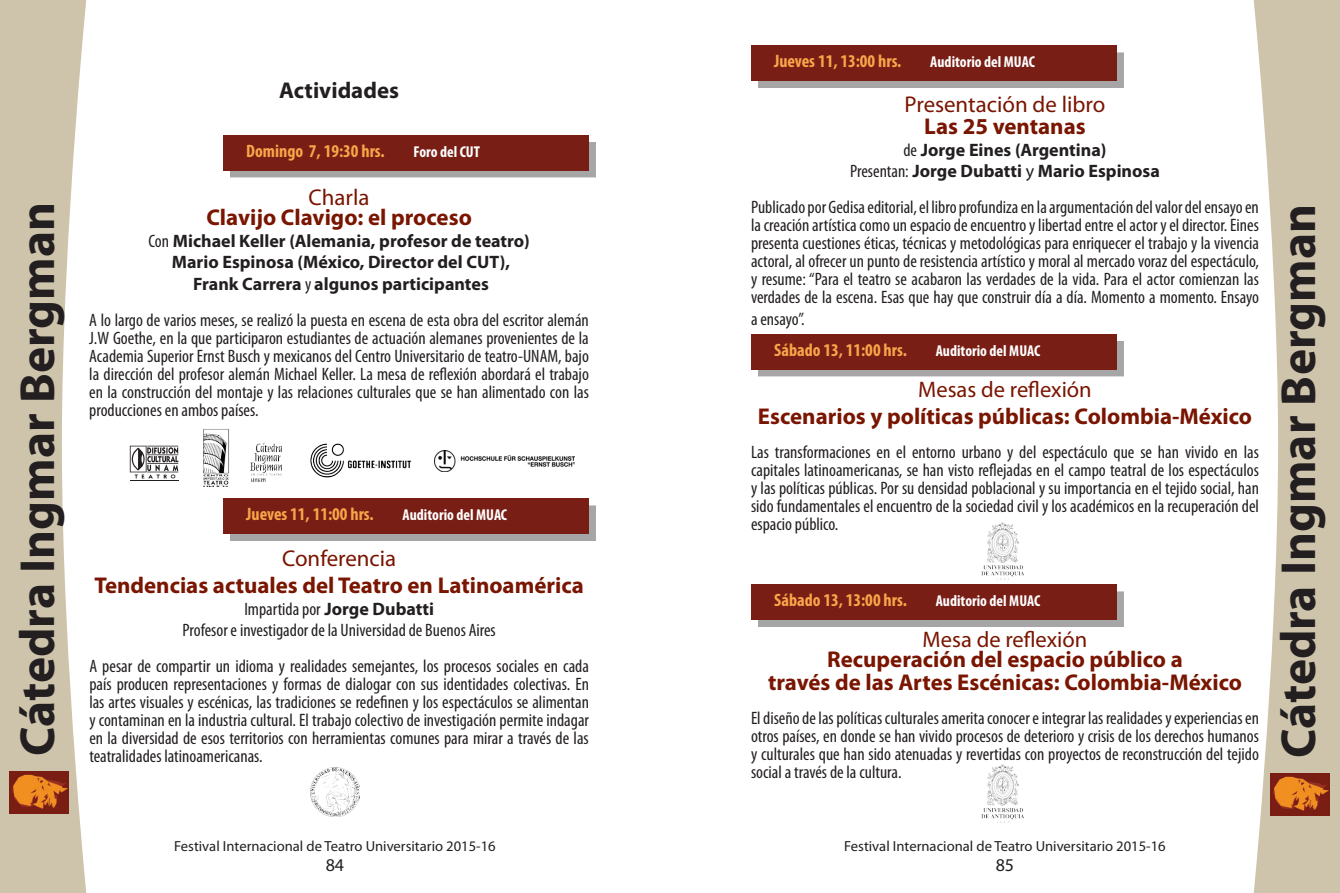
<style>
.page{position:relative;width:1340px;height:893px;background:#fff}
.page>*{position:absolute;margin:0;border:0;box-sizing:border-box;transform-origin:0 0}
.t1{font:700 49.5px "Myriad Pro";color:#231f20}
.t2{font:700 22.95px/22.5px "Myriad Pro";color:#791500;text-align:center}
.t3{font:22.95px "Myriad Pro";color:#791500}
.t4{font:700 22.95px "Myriad Pro";color:#231f20}
.t5{font:22.5px "Myriad Pro";color:#791500}
.t6{font:condensed 18px/18px "Myriad Pro";color:#231f20;text-align:justify}
.t7{font:700 18px/21.6px "Myriad Pro";color:#231f20;text-align:center}
.t8{font:700 condensed 18px "Myriad Pro";color:#f9a64a}
.t9{font:18px "Myriad Pro";color:#231f20}
.t10{font:700 condensed 15.75px "Myriad Pro";color:#fff}
.t11{font:14.62px "Myriad Pro";color:#231f20}
.s1{font-weight:400;font-stretch:condensed}
.s2{font-weight:700;font-stretch:normal}
.s3{font-weight:400}
</style>
<div class="page">
<svg style="left:0;top:0;width:87px;height:893px;fill:#cec4ab"></svg>
<img style="left:10px;top:771px;width:58px;height:42px">
<div style="left:230px;top:142px;width:365px;height:35px;background:#a7a6a6"></div>
<div style="left:223px;top:135px;width:366px;height:36px;background:#791e15"></div>
<div style="left:230px;top:505px;width:365px;height:36px;background:#a7a6a6"></div>
<div style="left:223px;top:499px;width:366px;height:35px;background:#791e15"></div>
<hr style="left:130px;top:480px;width:48px;height:1px;background:#231f20">
<svg style="left:130px;top:446px;width:48px;height:33px"></svg>
<img style="left:250px;top:442px;width:32px;height:41px">
<img style="left:203px;top:429px;width:26px;height:58px">
<img style="left:434px;top:451px;width:140px;height:21px">
<img style="left:310px;top:443px;width:102px;height:35px">
<img style="left:311px;top:768px;width:48px;height:48px">
<svg style="left:1253px;top:0;width:86px;height:893px;fill:#cec4ab"></svg>
<img style="left:1270px;top:773px;width:58px;height:42px">
<div style="left:757px;top:53px;width:366px;height:35px;background:#a7a6a6"></div>
<div style="left:751px;top:46px;width:365px;height:35px;background:#791e15"></div>
<div style="left:757px;top:341px;width:366px;height:35px;background:#231f20;opacity:.4"></div>
<div style="left:751px;top:334px;width:365px;height:35px;background:#791e15"></div>
<div style="left:757px;top:592px;width:366px;height:35px;background:#a7a6a6"></div>
<div style="left:751px;top:585px;width:365px;height:35px;background:#791e15"></div>
<img style="left:981px;top:765px;width:43px;height:58px">
<img style="left:981px;top:522px;width:43px;height:58px">
<h1 class="t1" style="left:5px;top:756px;width:555px;rotate:-90deg">Cátedra Ingmar Bergman</h1>
<p class="t4" style="left:279px;top:75px;width:121px">Actividades</p>
<p class="t8" style="left:246px;top:139px;width:140px">Domingo 7, 19:30 hrs.</p>
<p class="t10" style="left:413px;top:142px;width:68px">Foro del CUT</p>
<p class="t3" style="left:309px;top:183px;width:62px">Charla</p>
<p class="t2" style="left:206px;top:205px;width:267px">Clavijo Clavigo: el proceso</p>
<p class="t7" style="left:148px;top:229px;width:383px"><span class="s1">Con</span> Michael Keller (Alemania, profesor de teatro)<br>Mario Espinosa (México, Director del CUT),<br>Frank Carrera <span class="s1">y</span> algunos participantes</p>
<p class="t6" style="left:89px;top:311px;width:501px">A lo largo de varios meses, se realizó la puesta en escena de esta obra del escritor alemán J.W Goethe, en la que participaron estudiantes de actuación alemanes provenientes de la Academia Superior Ernst Busch y mexicanos del Centro Universitario de teatro-UNAM, bajo la dirección del profesor alemán Michael Keller. La mesa de reflexión abordará el trabajo en la construcción del montaje y las relaciones culturales que se han alimentado con las producciones en ambos países.</p>
<p class="t8" style="left:246px;top:503px;width:129px">Jueves 11, 11:00 hrs.</p>
<p class="t10" style="left:402px;top:505px;width:106px">Auditorio del MUAC</p>
<p class="t3" style="left:282px;top:544px;width:116px">Conferencia</p>
<p class="t2" style="left:94px;top:573px;width:491px">Tendencias actuales del Teatro en Latinoamérica</p>
<p class="t6" style="left:182px;top:598px;width:315px;line-height:21.6px;text-align:center">Impartida por <span class="s2">Jorge Dubatti<br></span>Profesor e investigador de la Universidad de Buenos Aires</p>
<p class="t6" style="left:89px;top:657px;width:501px">A pesar de compartir un idioma y realidades semejantes, los procesos sociales en cada país producen representaciones y formas de dialogar con sus identidades colectivas. En las artes visuales y escénicas, las tradiciones se redefinen y los espectáculos se alimentan y contaminan en la industria cultural. El trabajo colectivo de investigación permite indagar en la diversidad de esos territorios con herramientas comunes para mirar a través de las teatralidades latinoamericanas.</p>
<p class="t8" style="left:774px;top:50px;width:129px">Jueves 11, 13:00 hrs.</p>
<p class="t10" style="left:930px;top:52px;width:106px">Auditorio del MUAC</p>
<p class="t3" style="left:904px;top:90px;width:202px">Presentación de libro</p>
<p class="t2" style="left:924px;top:114px;width:163px">Las 25 ventanas</p>
<p class="t7" style="left:850px;top:138px;width:311px"><span class="s1">de</span> Jorge Eines (Argentina)<br><span class="s1">Presentan:</span> Jorge Dubatti <span class="s3">y</span> Mario Espinosa</p>
<p class="t6" style="left:751px;top:198px;width:509px">Publicado por Gedisa editorial, el libro profundiza en la argumentación del valor del ensayo en la creación artística como un espacio de encuentro y libertad entre el actor y el director. Eines presenta cuestiones éticas, técnicas y metodológicas para enriquecer el trabajo y la vivencia actoral, al ofrecer un punto de resistencia artístico y moral al mercado voraz del espectáculo, y resume: “Para el teatro se acabaron las verdades de la vida. Para el actor comienzan las verdades de la escena. Esas que hay que construir día a día. Momento a momento. Ensayo</p>
<p class="t6" style="left:751px;top:310px;width:55px">a ensayo”.</p>
<p class="t8" style="left:774px;top:338px;width:134px">Sábado 13, 11:00 hrs.</p>
<p class="t10" style="left:935px;top:340px;width:106px">Auditorio del MUAC</p>
<p class="t5" style="left:918px;top:376px;width:175px">Mesas de reflexión</p>
<p class="t2" style="left:758px;top:405px;width:496px">Escenarios y políticas públicas: Colombia-México</p>
<p class="t6" style="left:751px;top:443px;width:509px">Las transformaciones en el entorno urbano y del espectáculo que se han vivido en las capitales latinoamericanas, se han visto reflejadas en el campo teatral de los espectáculos y las políticas públicas. Por su densidad poblacional y su importancia en el tejido social, han sido fundamentales el encuentro de la sociedad civil y los académicos en la recuperación del espacio público.</p>
<p class="t8" style="left:774px;top:589px;width:134px">Sábado 13, 13:00 hrs.</p>
<p class="t10" style="left:935px;top:591px;width:106px">Auditorio del MUAC</p>
<p class="t5" style="left:922px;top:626px;width:166px">Mesa de reflexión</p>
<p class="t2" style="left:768px;top:648px;width:475px">Recuperación del espacio público a<br>través de las Artes Escénicas: Colombia-México</p>
<p class="t6" style="left:751px;top:708px;width:509px">El diseño de las políticas culturales amerita conocer e integrar las realidades y experiencias en otros países, en donde se han vivido procesos de deterioro y crisis de los derechos humanos y culturales que han sido atenuadas y revertidas con proyectos de reconstrucción del tejido social a través de la cultura.</p>
<h1 class="t1" style="left:1266px;top:758px;width:555px;rotate:-90deg">Cátedra Ingmar Bergman</h1>
<p class="t11" style="left:174px;top:837px;width:323px">Festival Internacional de Teatro Universitario 2015-16</p>
<p class="t11" style="left:844px;top:837px;width:323px">Festival Internacional de Teatro Universitario 2015-16</p>
<p class="t9" style="left:326px;top:853px;width:20px">84</p>
<p class="t9" style="left:995px;top:853px;width:20px">85</p>
</div>
